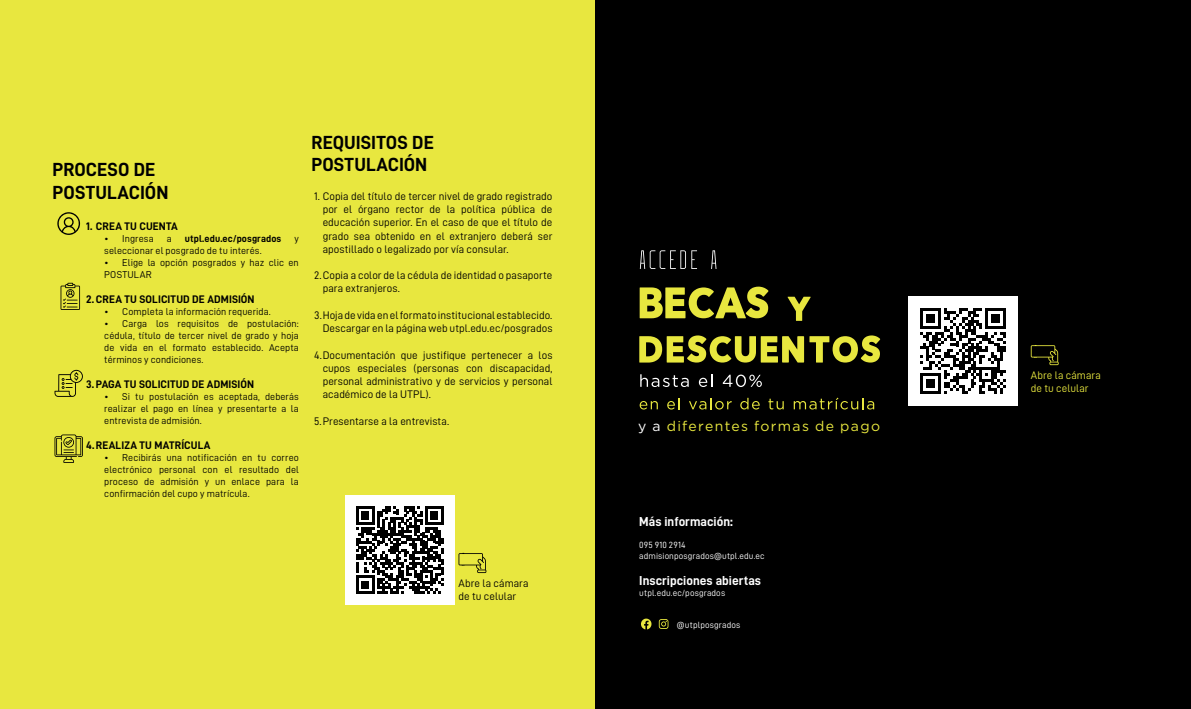
<style>
.page{position:relative;width:1191px;height:709px;background:#fff}
.page>*{position:absolute;margin:0;border:0;box-sizing:border-box;transform-origin:0 0}
.t1{font:19px/22.8px "D DIN Bold";color:#000}
.t2{font:14px "Gotham";letter-spacing:.095em;color:#e8e73f}
.t3{font:13px "D DIN Bold";color:#fff}
.t4{font:11px/13.2px "D DIN";letter-spacing:.005em;color:#000}
.t5{font:11px "D DIN Bold";letter-spacing:.005em;color:#000}
.t6{font:11px/13.2px "D DIN";letter-spacing:.005em;color:#e8e73f}
.t7{font:10px/12px "D DIN";letter-spacing:.005em;color:#000;text-align:justify}
.t8{font:10px "D DIN Bold";letter-spacing:.01em;color:#000}
.t9{font:9px/10.8px "D DIN";letter-spacing:.015em;color:#fff}
.s1{color:#fff}
</style>
<div class="page">
<div style="left:0;top:0;width:595px;height:709px;background:#e8e73f"></div>
<div style="left:595px;top:0;width:596px;height:709px;background:#000"></div>
<svg style="left:458px;top:553px;width:28px;height:20px"></svg>
<div style="left:345px;top:495px;width:109px;height:109px;background:#fff"></div>
<svg style="left:356px;top:506px;width:87px;height:88px"></svg>
<svg style="left:641px;top:618px;width:11px;height:11px"></svg>
<svg style="left:659px;top:619px;width:9px;height:10px"></svg>
<svg style="left:640px;top:250px;width:57px;height:19px"></svg>
<svg style="left:711px;top:250px;width:5px;height:19px"></svg>
<svg style="left:640px;top:374px;width:48px;height:13px"></svg>
<svg style="left:699px;top:374px;width:13px;height:13px"></svg>
<svg style="left:722px;top:374px;width:40px;height:13px"></svg>
<svg style="left:639px;top:401px;width:19px;height:8px"></svg>
<svg style="left:667px;top:398px;width:12px;height:11px"></svg>
<svg style="left:689px;top:398px;width:42px;height:11px"></svg>
<svg style="left:740px;top:398px;width:19px;height:11px"></svg>
<svg style="left:768px;top:399px;width:15px;height:10px"></svg>
<svg style="left:793px;top:397px;width:81px;height:12px"></svg>
<svg style="left:639px;top:286px;width:129px;height:32px"></svg>
<svg style="left:639px;top:335px;width:241px;height:27px"></svg>
<svg style="left:787px;top:297px;width:23px;height:24px"></svg>
<svg style="left:1030px;top:345px;width:28px;height:20px"></svg>
<div style="left:908px;top:296px;width:109px;height:109px;background:#fff"></div>
<svg style="left:920px;top:308px;width:86px;height:85px"></svg>
<svg style="left:57px;top:212px;width:23px;height:23px"></svg>
<svg style="left:61px;top:283px;width:19px;height:27px"></svg>
<svg style="left:55px;top:370px;width:28px;height:27px"></svg>
<svg style="left:55px;top:434px;width:28px;height:29px"></svg>
<h1 class="t1" style="left:52px;top:158px;width:117px">PROCESO DE<br>POSTULACIÓN</h1>
<p class="t5" style="left:86px;top:220px;width:93px">1. CREA TU CUENTA</p>
<p class="t7" style="left:104px;top:232px;width:51px">• Ingresa</p>
<p class="t7" style="left:167px;top:232px;width:6px">a</p>
<p class="t8" style="left:185px;top:233px;width:98px">utpl.edu.ec/posgrados</p>
<p class="t7" style="left:294px;top:232px;width:6px">y</p>
<p class="t7" style="left:104px;top:244px;width:159px">seleccionar el posgrado de tu interés.</p>
<p class="t7" style="left:104px;top:256px;width:196px">• Elige la opción posgrados y haz clic en<br>POSTULAR</p>
<p class="t5" style="left:86px;top:293px;width:170px">2.CREA TU SOLICITUD DE ADMISIÓN</p>
<p class="t7" style="left:104px;top:305px;width:168px">• Completa la información requerida.</p>
<p class="t7" style="left:104px;top:317px;width:196px">• Carga los requisitos de postulación: cédula, título de tercer nivel de grado y hoja de vida en el formato establecido. Acepta términos y condiciones.</p>
<p class="t5" style="left:86px;top:378px;width:169px">3.PAGA TU SOLICITUD DE ADMISIÓN</p>
<p class="t7" style="left:104px;top:390px;width:196px">• Si tu postulación es aceptada, deberás realizar el pago en línea y presentarte a la entrevista de admisión.</p>
<p class="t5" style="left:86px;top:439px;width:126px">4.REALIZA TU MATRÍCULA</p>
<p class="t7" style="left:104px;top:452px;width:196px">• Recibirás una notificación en tu correo electrónico personal con el resultado del proceso de admisión y un enlace para la confirmación del cupo y matrícula.</p>
<h1 class="t1" style="left:311px;top:130px;width:124px">REQUISITOS DE<br>POSTULACIÓN</h1>
<p class="t4" style="left:323px;top:189px;width:231px;text-align:justify;text-indent:-9px">1. Copia del título de tercer nivel de grado registrado por el órgano rector de la política pública de educación superior. En el caso de que el título de grado sea obtenido en el extranjero deberá ser apostillado o legalizado por vía consular.</p>
<p class="t4" style="left:323px;top:269px;width:231px;text-indent:-9px">2.Copia a color de la cédula de identidad o pasaporte para extranjeros.</p>
<p class="t4" style="left:314px;top:308px;width:240px;text-align:right">3.Hoja de vida en el formato institucional establecido.<br>Descargar en la página web utpl.edu.ec/posgrados</p>
<p class="t4" style="left:323px;top:348px;width:231px;text-align:justify;text-indent:-9px">4.Documentación que justifique pertenecer a los cupos especiales (personas con discapacidad, personal administrativo y de servicios y personal académico de la UTPL).</p>
<p class="t4" style="left:314px;top:414px;width:136px">5.Presentarse a la entrevista.</p>
<p class="t4" style="left:458px;top:576px;width:72px">Abre la cámara de tu celular</p>
<p class="t2" style="left:638px;top:417px;width:244px"><span class="s1">y a</span> diferentes formas de pago</p>
<p class="t3" style="left:639px;top:515px;width:95px">Más información:</p>
<p class="t9" style="left:639px;top:539px;width:127px">095 910 2914 admisionposgrados@utpl.edu.ec</p>
<p class="t3" style="left:639px;top:573px;width:123px">Inscripciones abiertas</p>
<p class="t9" style="left:639px;top:587px;width:87px">utpl.edu.ec/posgrados</p>
<p class="t9" style="left:677px;top:619px;width:65px">@utplposgrados</p>
<p class="t6" style="left:1030px;top:368px;width:72px">Abre la cámara de tu celular</p>
</div>
